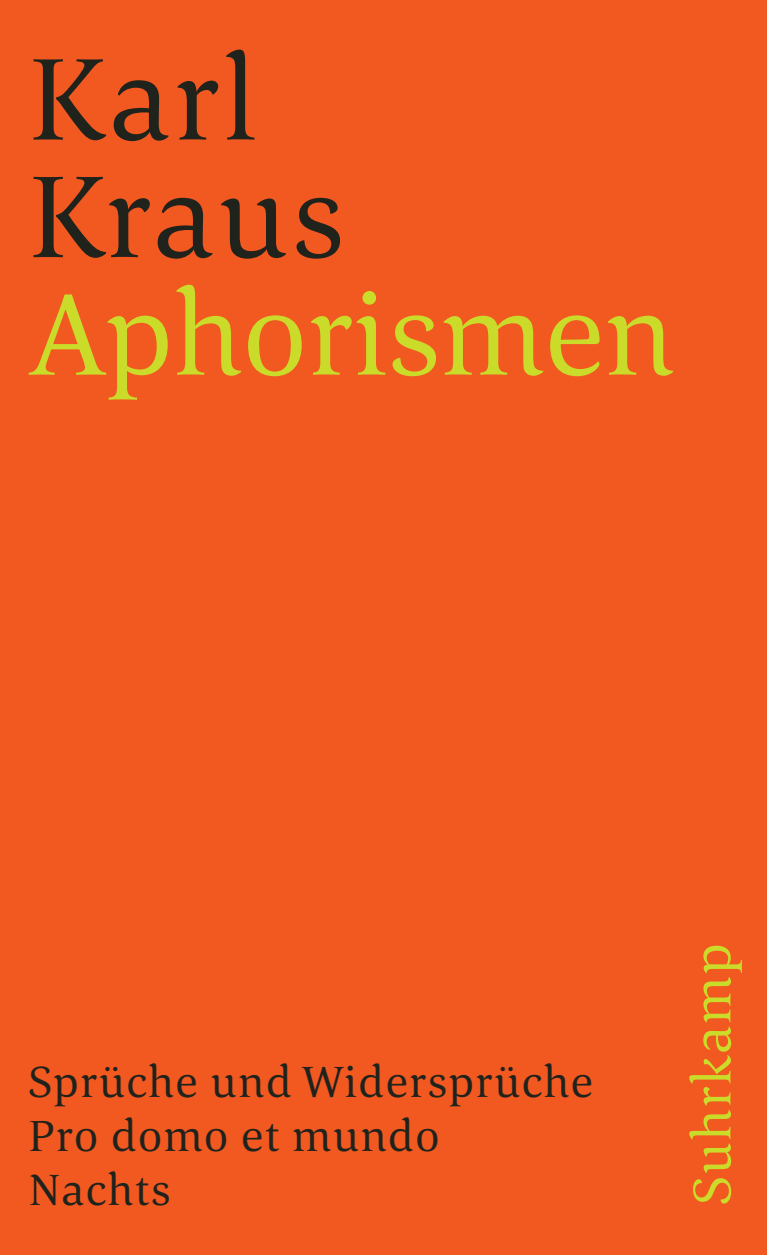
<style>
.page{position:relative;width:767px;height:1255px;background:#fff}
.page>*{position:absolute;margin:0;border:0;box-sizing:border-box;transform-origin:0 0}
.t1{font:120px "Corda";color:#cadb2a}
.t2{font:120px "Corda";letter-spacing:.03em;color:#20221c}
.t3{font:55px "Corda";letter-spacing:.03em;color:#cadb2a}
.t4{font:45px "Corda";letter-spacing:.03em;color:#20221c}
</style>
<div class="page">
<div style="left:0;top:0;width:766px;height:1254px;background:#f15921"></div>
<p class="t2" style="left:28px;top:20px;width:229px">Karl</p>
<p class="t2" style="left:28px;top:137px;width:317px">Kraus</p>
<p class="t1" style="left:28px;top:255px;width:647px">Aphorismen</p>
<p class="t4" style="left:28px;top:1052px;width:566px">Sprüche und Widersprüche</p>
<p class="t4" style="left:28px;top:1106px;width:412px">Pro domo et mundo</p>
<p class="t4" style="left:28px;top:1160px;width:144px">Nachts</p>
<p class="t3" style="left:675px;top:1205px;width:263px;rotate:-90deg">Suhrkamp</p>
</div>
